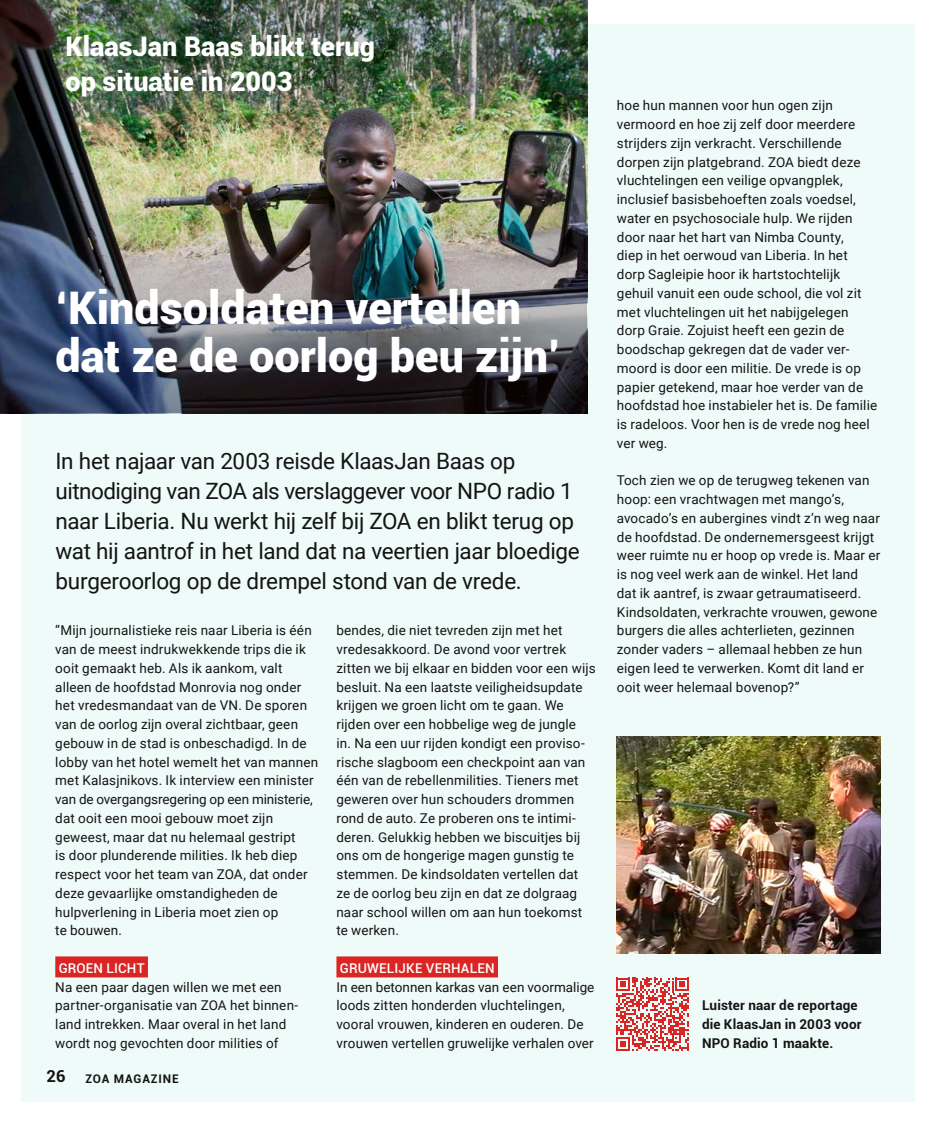
<style>
.page{position:relative;width:936px;height:1127px;background:#fff}
.page>*{position:absolute;margin:0;border:0;box-sizing:border-box;transform-origin:0 0}
.t1{font:900 45px/47.7px "Roboto";color:#fff}
.t2{font:900 27px/34.5px "Roboto";color:#fff}
.t3{font:22.5px/30px "Roboto";letter-spacing:-.015em;color:#131413}
.t4{font:13.5px/18.8px "Roboto";letter-spacing:.01em;color:#131413}
.t5{font:700 13.5px/18.8px "Roboto";letter-spacing:.01em;color:#131413}
.t6{font:500 13.5px "Roboto";letter-spacing:.01em;color:#fff}
.t7{font:700 11.85px "Roboto";letter-spacing:.07em;color:#131413}
.s1{font-size:16.5px}
</style>
<div class="page">
<hr style="left:935px;top:0;width:1px;height:1127px;background:#b8eee9">
<div style="left:21px;top:24px;width:893px;height:1078px;background:#effbf9"></div>
<img style="left:0;top:0;width:587px;height:123px">
<img style="left:0;top:123px;width:587px;height:290px">
<div style="left:55px;top:956px;width:93px;height:21px;background:#da2525"></div>
<div style="left:336px;top:956px;width:162px;height:21px;background:#da2525"></div>
<img style="left:617px;top:737px;width:263px;height:216px">
<svg style="left:616px;top:977px;width:73px;height:73px"></svg>
<h2 class="t2" style="left:66px;top:28px;width:311px">KlaasJan Baas blikt terug op situatie in 2003</h2>
<h1 class="t1" style="left:55px;top:282px;width:506px">‘Kindsoldaten vertellen dat ze de oorlog beu zijn’</h1>
<p class="t3" style="left:55px;top:445px;width:526px">In het najaar van 2003 reisde KlaasJan Baas op uitnodiging van ZOA als verslaggever voor NPO radio 1 naar Liberia. Nu werkt hij zelf bij ZOA en blikt terug op wat hij aantrof in het land dat na veertien jaar bloedige burgeroorlog op de drempel stond van de vrede.</p>
<p class="t4" style="left:55px;top:621px;width:264px">“Mijn journalistieke reis naar Liberia is één van de meest indrukwekkende trips die ik ooit gemaakt heb. Als ik aankom, valt alleen de hoofdstad Monrovia nog onder het vredesmandaat van de VN. De sporen van de oorlog zijn overal zichtbaar, geen gebouw in de stad is onbeschadigd. In de lobby van het hotel wemelt het van mannen met Kalasjnikovs. Ik interview een minister van de overgangsregering op een ministerie, dat ooit een mooi gebouw moet zijn geweest, maar dat nu helemaal gestript<br>is door plunderende milities. Ik heb diep respect voor het team van ZOA, dat onder deze gevaarlijke omstandigheden de hulpverlening in Liberia moet zien op<br>te bouwen.</p>
<p class="t6" style="left:59px;top:958px;width:87px">GROEN LICHT</p>
<p class="t4" style="left:55px;top:977px;width:244px">Na een paar dagen willen we met een partner-organisatie van ZOA het binnen&shy;land intrekken. Maar overal in het land wordt nog gevochten door milities of</p>
<p class="t7" style="left:47px;top:1070px;width:133px"><span class="s1">26</span> ZOA MAGAZINE</p>
<p class="t4" style="left:336px;top:621px;width:261px">bendes, die niet tevreden zijn met het vredesakkoord. De avond voor vertrek zitten we bij elkaar en bidden voor een wijs besluit. Na een laatste veiligheidsupdate krijgen we groen licht om te gaan. We rijden over een hobbelige weg de jungle<br>in. Na een uur rijden kondigt een proviso&shy;rische slagboom een checkpoint aan van één van de rebellenmilities. Tieners met geweren over hun schouders drommen rond de auto. Ze proberen ons te intimi&shy;deren. Gelukkig hebben we biscuitjes bij ons om de hongerige magen gunstig te stemmen. De kindsoldaten vertellen dat<br>ze de oorlog beu zijn en dat ze dolgraag naar school willen om aan hun toekomst te werken.</p>
<p class="t6" style="left:340px;top:958px;width:156px">GRUWELIJKE VERHALEN</p>
<p class="t4" style="left:336px;top:977px;width:259px">In een betonnen karkas van een voormalige loods zitten honderden vluchtelingen, vooral vrouwen, kinderen en ouderen. De vrouwen vertellen gruwelijke verhalen over</p>
<p class="t4" style="left:617px;top:96px;width:262px">hoe hun mannen voor hun ogen zijn vermoord en hoe zij zelf door meerdere strijders zijn verkracht. Verschillende dorpen zijn platgebrand. ZOA biedt deze vluchtelingen een veilige opvangplek, inclusief basisbehoeften zoals voedsel, water en psychosociale hulp. We rijden door naar het hart van Nimba County,<br>diep in het oerwoud van Liberia. In het dorp Sagleipie hoor ik hartstochtelijk gehuil vanuit een oude school, die vol zit met vluchtelingen uit het nabijgelegen dorp Graie. Zojuist heeft een gezin de boodschap gekregen dat de vader ver&shy;moord is door een militie. De vrede is op papier getekend, maar hoe verder van de hoofdstad hoe instabieler het is. De familie is radeloos. Voor hen is de vrede nog heel ver weg.</p>
<p class="t4" style="left:617px;top:471px;width:265px">Toch zien we op de terugweg tekenen van hoop: een vrachtwagen met mango’s, avocado’s en aubergines vindt z’n weg naar de hoofdstad. De ondernemersgeest krijgt weer ruimte nu er hoop op vrede is. Maar er is nog veel werk aan de winkel. Het land dat ik aantref, is zwaar getraumatiseerd.<br>Kindsoldaten, verkrachte vrouwen, gewone burgers die alles achterlieten, gezinnen zonder vaders – allemaal hebben ze hun eigen leed te verwerken. Komt dit land er ooit weer helemaal bovenop?”</p>
<p class="t5" style="left:702px;top:996px;width:161px">Luister naar de reportage die KlaasJan in 2003 voor<br>NPO Radio 1 maakte.</p>
</div>
